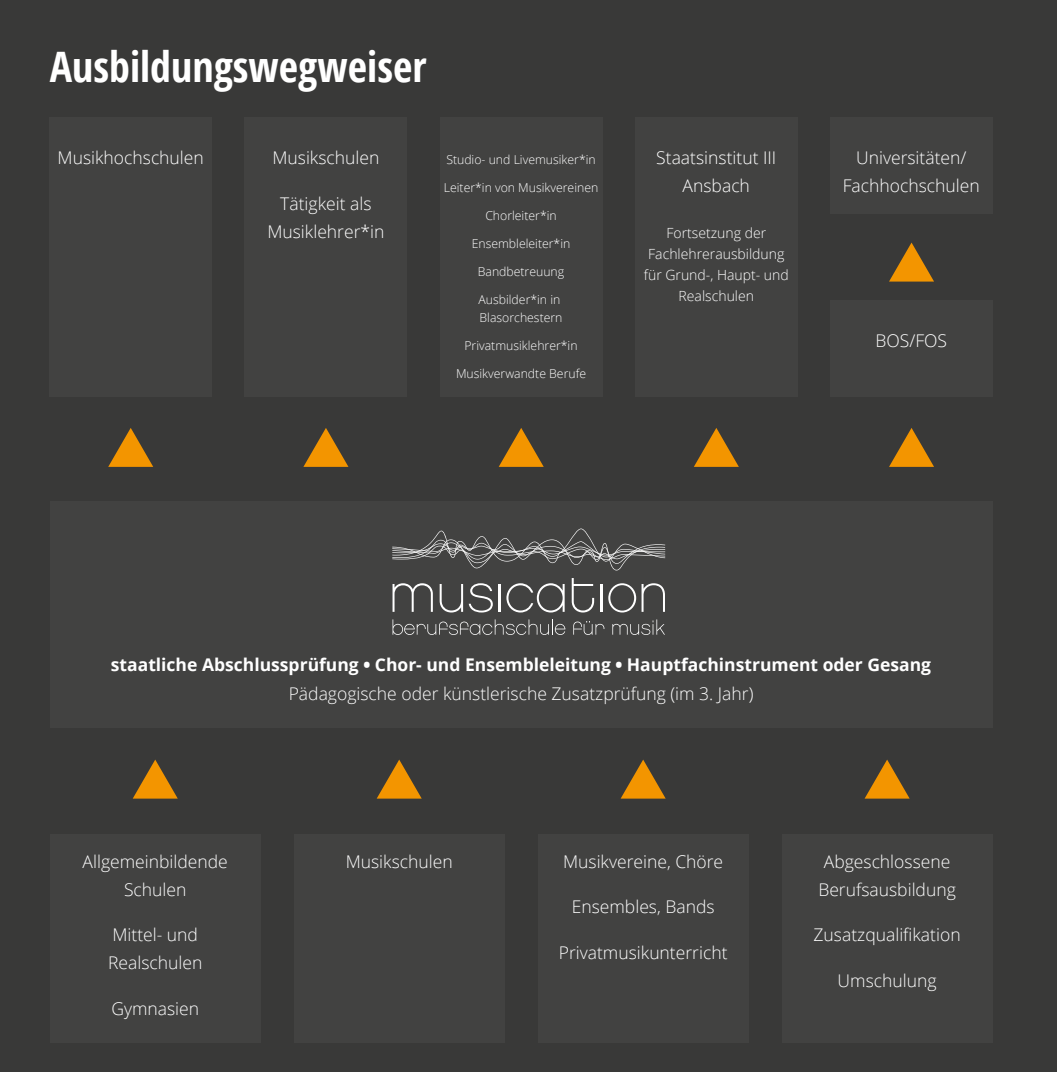
<style>
.page{position:relative;width:1057px;height:1072px;background:#fff}
.page>*{position:absolute;margin:0;border:0;box-sizing:border-box;transform-origin:0 0}
.t1{font:700 condensed 42px "Open Sans";color:#fff}
.t2{font:300 17.5px/28px "Open Sans";color:#fff;text-align:center}
.t3{font:700 17.5px/28px "Open Sans";color:#fff;text-align:center}
.t4{font:300 14px/21px "Open Sans";color:#fff;text-align:center}
.t5{font:300 12.25px/17.5px "Open Sans";color:#fff}
.s1{font-weight:800}
.s2{font-weight:300}
</style>
<div class="page">
<div style="left:0;top:0;width:1057px;height:1071px;background:#393938"></div>
<div style="left:781px;top:833px;width:211px;height:209px;background:#424241"></div>
<div style="left:50px;top:833px;width:211px;height:209px;background:#424241"></div>
<div style="left:50px;top:502px;width:942px;height:226px;background:#424241"></div>
<div style="left:294px;top:833px;width:210px;height:209px;background:#424241"></div>
<div style="left:50px;top:117px;width:162px;height:279px;background:#424241"></div>
<div style="left:245px;top:117px;width:162px;height:279px;background:#424241"></div>
<div style="left:440px;top:117px;width:162px;height:279px;background:#424241"></div>
<div style="left:635px;top:117px;width:162px;height:279px;background:#424241"></div>
<div style="left:830px;top:117px;width:162px;height:97px;background:#424241"></div>
<svg style="left:392px;top:583px;width:41px;height:29px"></svg>
<svg style="left:440px;top:584px;width:23px;height:28px"></svg>
<svg style="left:469px;top:583px;width:24px;height:29px"></svg>
<hr style="left:499px;top:584px;width:2px;height:28px;background:#fff">
<svg style="left:506px;top:583px;width:58px;height:29px"></svg>
<svg style="left:572px;top:578px;width:22px;height:34px"></svg>
<hr style="left:600px;top:584px;width:2px;height:28px;background:#fff">
<svg style="left:608px;top:583px;width:57px;height:29px"></svg>
<svg style="left:392px;top:619px;width:173px;height:16px"></svg>
<svg style="left:573px;top:621px;width:31px;height:14px"></svg>
<svg style="left:612px;top:619px;width:53px;height:16px"></svg>
<svg style="left:392px;top:528px;width:273px;height:42px"></svg>
<div style="left:830px;top:300px;width:162px;height:96px;background:#424241"></div>
<div style="left:538px;top:833px;width:210px;height:209px;background:#424241"></div>
<svg style="left:133px;top:759px;width:45px;height:39px"></svg>
<svg style="left:108px;top:428px;width:45px;height:39px"></svg>
<svg style="left:303px;top:428px;width:45px;height:39px"></svg>
<svg style="left:499px;top:428px;width:45px;height:39px"></svg>
<svg style="left:694px;top:428px;width:45px;height:39px"></svg>
<svg style="left:889px;top:428px;width:45px;height:39px"></svg>
<svg style="left:889px;top:242px;width:45px;height:39px"></svg>
<svg style="left:377px;top:759px;width:45px;height:39px"></svg>
<svg style="left:621px;top:759px;width:44px;height:39px"></svg>
<svg style="left:865px;top:759px;width:44px;height:39px"></svg>
<h1 class="t1" style="left:50px;top:37px;width:378px">Ausbildungswegweiser</h1>
<p class="t2" style="left:272px;top:143px;width:109px">Musikschulen</p>
<p class="t2" style="left:267px;top:189px;width:119px">Tätigkeit als<br>Musiklehrer*in</p>
<p class="t2" style="left:58px;top:143px;width:148px">Musikhochschulen</p>
<p class="t2" style="left:843px;top:143px;width:138px">Universitäten/<br>Fachhochschulen</p>
<p class="t2" style="left:656px;top:143px;width:122px">Staatsinstitut III<br>Ansbach</p>
<p class="t4" style="left:644px;top:222px;width:146px">Fortsetzung der<br>Fachlehrerausbildung für Grund-, Haupt- und<br>Realschulen</p>
<p class="t5" style="left:446px;top:150px;width:151px">Studio- und Livemusiker*in</p>
<p class="t5" style="left:444px;top:178px;width:156px">Leiter*in von Musikvereinen</p>
<p class="t5" style="left:485px;top:206px;width:73px">Chorleiter*in</p>
<p class="t5" style="left:472px;top:234px;width:100px">Ensembleleiter*in</p>
<p class="t5" style="left:478px;top:262px;width:88px">Bandbetreuung</p>
<p class="t5" style="left:478px;top:290px;width:85px">Ausbilder*in in<br>Blasorchestern</p>
<p class="t5" style="left:464px;top:336px;width:115px">Privatmusiklehrer*in</p>
<p class="t5" style="left:456px;top:364px;width:131px">Musikverwandte Berufe</p>
<p class="t2" style="left:875px;top:326px;width:73px">BOS/FOS</p>
<p class="t3" style="left:111px;top:650px;width:821px">staatliche Abschlussprüfung <span class="s1">•</span> Chor- und Ensembleleitung <span class="s1">•</span> Hauptfachinstrument oder Gesang<br><span class="s2">Pädagogische oder künstlerische Zusatzprüfung (im 3. Jahr)</span></p>
<p class="t2" style="left:83px;top:847px;width:147px">Allgemeinbildende<br>Schulen</p>
<p class="t2" style="left:108px;top:920px;width:96px;text-align:left">Mittel- und<br>Realschulen</p>
<p class="t2" style="left:111px;top:994px;width:89px">Gymnasien</p>
<p class="t2" style="left:346px;top:847px;width:109px">Musikschulen</p>
<p class="t2" style="left:818px;top:847px;width:139px">Abgeschlossene<br>Berufsausbildung</p>
<p class="t2" style="left:813px;top:920px;width:149px">Zusatzqualifikation</p>
<p class="t2" style="left:837px;top:966px;width:100px">Umschulung</p>
<p class="t2" style="left:563px;top:847px;width:162px">Musikvereine, Chöre</p>
<p class="t2" style="left:572px;top:892px;width:144px">Ensembles, Bands</p>
<p class="t2" style="left:559px;top:938px;width:170px">Privatmusikunterricht</p>
</div>
